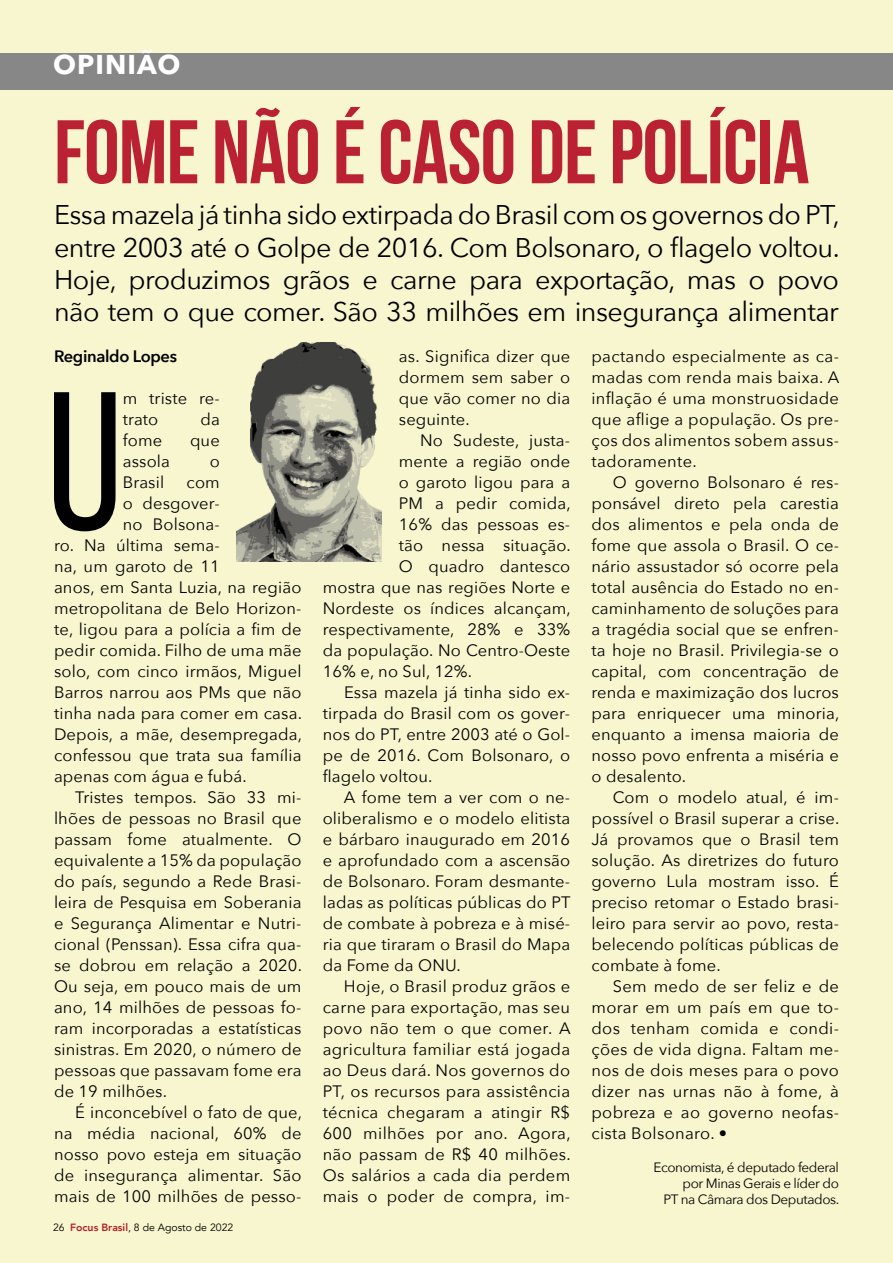
<style>
.page{position:relative;width:893px;height:1263px;background:#f8f6cf}
.page>*{position:absolute;margin:0;border:0;box-sizing:border-box;transform-origin:0 0}
.t1{font:196.5px "Bebas Neue";color:#000}
.t2{font:700 90px "Bebas Neue";letter-spacing:-.01em;color:#ba2234}
.t3{font:27px/32.4px "Avenir Next";letter-spacing:-.02em;color:#000;text-align:justify}
.t4{font:700 27px "Avenir Next LT Pro";letter-spacing:.04em;color:#fff}
.t5{font:16.5px/21px "Avenir Next";letter-spacing:.01em;color:#000;text-align:justify}
.t6{font:600 16.5px "Avenir Next";letter-spacing:-.02em;color:#000}
.t7{font:13.5px/16.2px "Avenir Next";letter-spacing:-.03em;color:#000;text-align:right}
.t8{font:10.5px "Avenir";color:#000}
.s1{font-weight:800;color:#ba2234}
</style>
<div class="page">
<img style="left:237px;top:343px;width:145px;height:218px">
<div style="left:0;top:53px;width:893px;height:37px;background:#878787"></div>
<h3 class="t4" style="left:53px;top:48px;width:129px">OPINIÃO</h3>
<h2 class="t2" style="left:54px;top:103px;width:757px">FOME NÃO É CASO DE POLÍCIA</h2>
<p class="t3" style="left:54px;top:197px;width:787px">Essa mazela já tinha sido extirpada do Brasil com os governos do PT, entre 2003 até o Golpe de 2016. Com Bolsonaro, o flagelo voltou.<br>Hoje, produzimos grãos e carne para exportação, mas o povo não tem o que comer. São 33 milhões em insegurança alimentar</p>
<p class="t6" style="left:54px;top:342px;width:125px">Reginaldo Lopes</p>
<h1 class="t1" style="left:47px;top:355px;width:78px">U</h1>
<p class="t5" style="left:123px;top:387px;width:99px">m triste re&shy;trato</p>
<p class="t5" style="left:200px;top:408px;width:21px">da</p>
<p class="t5" style="left:123px;top:429px;width:41px">fome</p>
<p class="t5" style="left:190px;top:429px;width:31px">que</p>
<p class="t5" style="left:123px;top:450px;width:49px">assola</p>
<p class="t5" style="left:210px;top:450px;width:12px">o</p>
<p class="t5" style="left:123px;top:471px;width:43px">Brasil</p>
<p class="t5" style="left:187px;top:471px;width:35px">com</p>
<p class="t5" style="left:123px;top:492px;width:99px">o desgover-</p>
<p class="t5" style="left:123px;top:513px;width:99px">no Bolsona-</p>
<p class="t5" style="left:54px;top:534px;width:167px">ro. Na última sema-</p>
<p class="t5" style="left:54px;top:555px;width:167px">na, um garoto de 11</p>
<p class="t5" style="left:54px;top:576px;width:249px">anos, em Santa Luzia, na região</p>
<p class="t5" style="left:54px;top:597px;width:249px">metropolitana de Belo Horizon-</p>
<p class="t5" style="left:54px;top:618px;width:249px">te, ligou para a polícia a fim de</p>
<p class="t5" style="left:54px;top:639px;width:249px">pedir comida. Filho de uma mãe</p>
<p class="t5" style="left:54px;top:660px;width:249px">solo, com cinco irmãos, Miguel</p>
<p class="t5" style="left:54px;top:681px;width:249px">Barros narrou aos PMs que não</p>
<p class="t5" style="left:54px;top:702px;width:249px">tinha nada para comer em casa.</p>
<p class="t5" style="left:54px;top:723px;width:249px">Depois, a mãe, desempregada,</p>
<p class="t5" style="left:54px;top:744px;width:249px">confessou que trata sua família</p>
<p class="t5" style="left:54px;top:765px;width:194px">apenas com água e fubá.</p>
<p class="t5" style="left:75px;top:786px;width:228px">Tristes tempos. São 33 mi-</p>
<p class="t5" style="left:54px;top:807px;width:249px">lhões de pessoas no Brasil que</p>
<p class="t5" style="left:54px;top:828px;width:249px">passam fome atualmente. O</p>
<p class="t5" style="left:54px;top:849px;width:249px">equivalente a 15% da população</p>
<p class="t5" style="left:54px;top:870px;width:249px">do país, segundo a Rede Brasi-</p>
<p class="t5" style="left:54px;top:891px;width:249px">leira de Pesquisa em Soberania</p>
<p class="t5" style="left:54px;top:912px;width:249px">e Segurança Alimentar e Nutri-</p>
<p class="t5" style="left:54px;top:933px;width:249px">cional (Penssan). Essa cifra qua-</p>
<p class="t5" style="left:54px;top:954px;width:249px">se dobrou em relação a 2020.</p>
<p class="t5" style="left:54px;top:975px;width:249px">Ou seja, em pouco mais de um</p>
<p class="t5" style="left:54px;top:996px;width:249px">ano, 14 milhões de pessoas fo-</p>
<p class="t5" style="left:54px;top:1017px;width:249px">ram incorporadas a estatísticas</p>
<p class="t5" style="left:54px;top:1038px;width:249px">sinistras. Em 2020, o número de</p>
<p class="t5" style="left:54px;top:1059px;width:249px">pessoas que passavam fome era</p>
<p class="t5" style="left:54px;top:1080px;width:115px">de 19 milhões.</p>
<p class="t5" style="left:75px;top:1101px;width:228px">É inconcebível o fato de que,</p>
<p class="t5" style="left:54px;top:1122px;width:249px">na média nacional, 60% de</p>
<p class="t5" style="left:54px;top:1143px;width:249px">nosso povo esteja em situação</p>
<p class="t5" style="left:54px;top:1164px;width:249px">de insegurança alimentar. São</p>
<p class="t5" style="left:54px;top:1185px;width:249px">mais de 100 milhões de pesso-</p>
<p class="t8" style="left:53px;top:1221px;width:182px">26 <span class="s1">Focus Brasil</span>, 8 de Agosto de 2022</p>
<p class="t5" style="left:399px;top:345px;width:173px">as. Significa dizer que dormem sem saber o que vão comer no dia seguinte.</p>
<p class="t5" style="left:420px;top:429px;width:152px">No Sudeste, justa-</p>
<p class="t5" style="left:399px;top:450px;width:173px">mente a região onde</p>
<p class="t5" style="left:399px;top:471px;width:173px">o garoto ligou para a</p>
<p class="t5" style="left:399px;top:492px;width:173px">PM a pedir comida,</p>
<p class="t5" style="left:399px;top:513px;width:173px">16% das pessoas es-</p>
<p class="t5" style="left:399px;top:534px;width:173px">tão nessa situação.</p>
<p class="t5" style="left:399px;top:555px;width:173px">O quadro dantesco</p>
<p class="t5" style="left:323px;top:576px;width:249px">mostra que nas regiões Norte e</p>
<p class="t5" style="left:323px;top:597px;width:249px">Nordeste os índices alcançam,</p>
<p class="t5" style="left:323px;top:618px;width:249px">respectivamente, 28% e 33%</p>
<p class="t5" style="left:323px;top:639px;width:249px">da população. No Centro-Oeste</p>
<p class="t5" style="left:323px;top:660px;width:151px">16% e, no Sul, 12%.</p>
<p class="t5" style="left:344px;top:681px;width:228px">Essa mazela já tinha sido ex-</p>
<p class="t5" style="left:323px;top:702px;width:249px">tirpada do Brasil com os gover-</p>
<p class="t5" style="left:323px;top:723px;width:249px">nos do PT, entre 2003 até o Gol-</p>
<p class="t5" style="left:323px;top:744px;width:249px">pe de 2016. Com Bolsonaro, o</p>
<p class="t5" style="left:323px;top:765px;width:111px">flagelo voltou.</p>
<p class="t5" style="left:344px;top:786px;width:228px">A fome tem a ver com o ne-</p>
<p class="t5" style="left:323px;top:807px;width:249px">oliberalismo e o modelo elitista</p>
<p class="t5" style="left:323px;top:828px;width:249px">e bárbaro inaugurado em 2016</p>
<p class="t5" style="left:323px;top:849px;width:249px">e aprofundado com a ascensão</p>
<p class="t5" style="left:323px;top:870px;width:249px">de Bolsonaro. Foram desmante-</p>
<p class="t5" style="left:323px;top:891px;width:249px">ladas as políticas públicas do PT</p>
<p class="t5" style="left:323px;top:912px;width:249px">de combate à pobreza e à misé-</p>
<p class="t5" style="left:323px;top:933px;width:249px">ria que tiraram o Brasil do Mapa</p>
<p class="t5" style="left:323px;top:954px;width:140px">da Fome da ONU.</p>
<p class="t5" style="left:344px;top:975px;width:228px">Hoje, o Brasil produz grãos e</p>
<p class="t5" style="left:323px;top:996px;width:249px">carne para exportação, mas seu</p>
<p class="t5" style="left:323px;top:1017px;width:249px">povo não tem o que comer. A</p>
<p class="t5" style="left:323px;top:1038px;width:249px">agricultura familiar está jogada</p>
<p class="t5" style="left:323px;top:1059px;width:249px">ao Deus dará. Nos governos do</p>
<p class="t5" style="left:323px;top:1080px;width:249px">PT, os recursos para assistência</p>
<p class="t5" style="left:323px;top:1101px;width:249px">técnica chegaram a atingir R$</p>
<p class="t5" style="left:323px;top:1122px;width:249px">600 milhões por ano. Agora,</p>
<p class="t5" style="left:323px;top:1143px;width:249px">não passam de R$ 40 milhões.</p>
<p class="t5" style="left:323px;top:1164px;width:249px">Os salários a cada dia perdem</p>
<p class="t5" style="left:323px;top:1185px;width:249px">mais o poder de compra, im-</p>
<p class="t5" style="left:591px;top:345px;width:249px">pactando especialmente as ca&shy;madas com renda mais baixa. A inflação é uma monstruosidade que aflige a população. Os pre&shy;ços dos alimentos sobem assus&shy;tadoramente.</p>
<p class="t5" style="left:591px;top:471px;width:249px;text-indent:21px">O governo Bolsonaro é res&shy;ponsável direto pela carestia dos alimentos e pela onda de fome que assola o Brasil. O ce&shy;nário assustador só ocorre pela total ausência do Estado no en&shy;caminhamento de soluções para a tragédia social que se enfren&shy;ta hoje no Brasil. Privilegia-se o capital, com concentração de renda e maximização dos lucros para enriquecer uma minoria, enquanto a imensa maioria de nosso povo enfrenta a miséria e o desalento.</p>
<p class="t5" style="left:591px;top:786px;width:249px;text-indent:21px">Com o modelo atual, é im&shy;possível o Brasil superar a crise.<br>Já provamos que o Brasil tem solução. As diretrizes do futuro governo Lula mostram isso. É preciso retomar o Estado brasi&shy;leiro para servir ao povo, resta&shy;belecendo políticas públicas de combate à fome.</p>
<p class="t5" style="left:591px;top:975px;width:249px;text-indent:21px">Sem medo de ser feliz e de morar em um país em que to&shy;dos tenham comida e condi&shy;ções de vida digna. Faltam me&shy;nos de dois meses para o povo dizer nas urnas não à fome, à pobreza e ao governo neofas&shy;cista Bolsonaro. •</p>
<p class="t7" style="left:653px;top:1159px;width:187px">Economista, é deputado federal por Minas Gerais e líder do<br>PT na Câmara dos Deputados.</p>
</div>
